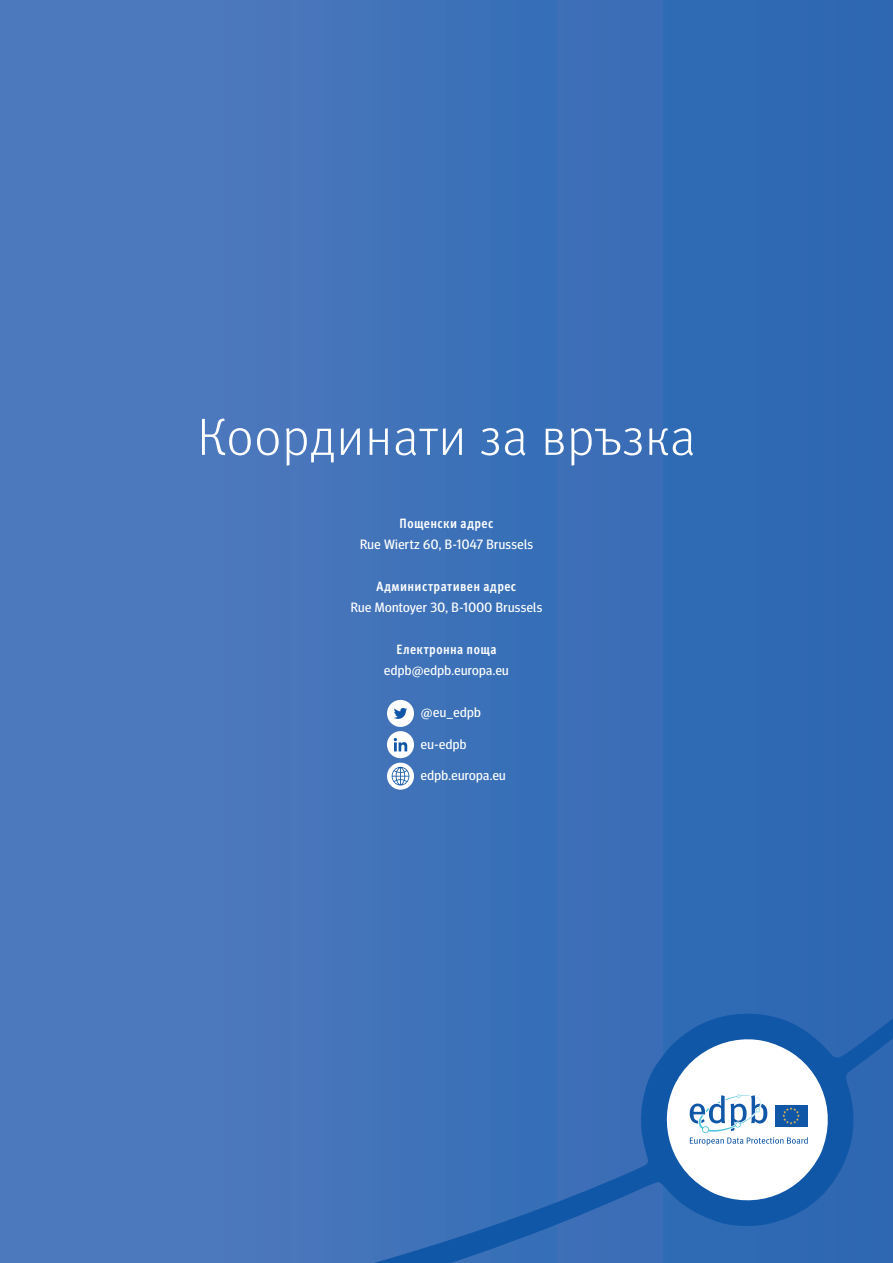
<style>
.page{position:relative;width:893px;height:1263px;background:#fff}
.page>*{position:absolute;margin:0;border:0;box-sizing:border-box;transform-origin:0 0}
.t1{font:300 52.5px "Meta Pro";letter-spacing:.01em;color:#fff}
.t2{font:13.5px "Meta Headline Pro";letter-spacing:.03em;color:#fff}
.t3{font:700 condensed 13.5px "Meta Pro";letter-spacing:.03em;color:#fff}
</style>
<div class="page">
<div style="left:0;top:0;width:893px;height:1263px;background:linear-gradient(to right,#527bbf,#2b67b2)"></div>
<svg style="left:0;top:885px;width:893px;height:378px;background:#4778bb"></svg>
<svg style="left:387px;top:763px;width:27px;height:27px"></svg>
<svg style="left:392px;top:767px;width:17px;height:18px"></svg>
<div style="left:387px;top:700px;width:27px;height:27px;background:#fff;border-radius:50%"></div>
<svg style="left:394px;top:708px;width:13px;height:11px"></svg>
<div style="left:387px;top:731px;width:27px;height:27px;background:#fff;border-radius:50%"></div>
<svg style="left:394px;top:738px;width:13px;height:13px"></svg>
<h1 class="t1" style="left:197px;top:399px;width:500px">Координати за връзка</h1>
<p class="t3" style="left:400px;top:513px;width:95px">Пощенски адрес</p>
<p class="t2" style="left:360px;top:534px;width:174px">Rue Wiertz 60, B-1047 Brussels</p>
<p class="t3" style="left:377px;top:576px;width:141px">Административен адрес</p>
<p class="t2" style="left:351px;top:597px;width:193px">Rue Montoyer 30, B-1000 Brussels</p>
<p class="t3" style="left:396px;top:639px;width:102px">Електронна поща</p>
<p class="t2" style="left:384px;top:660px;width:126px">edpb@edpb.europa.eu</p>
<p class="t2" style="left:421px;top:702px;width:61px">@eu_edpb</p>
<p class="t2" style="left:421px;top:734px;width:47px">eu-edpb</p>
<p class="t2" style="left:421px;top:765px;width:86px">edpb.europa.eu</p>
</div>
